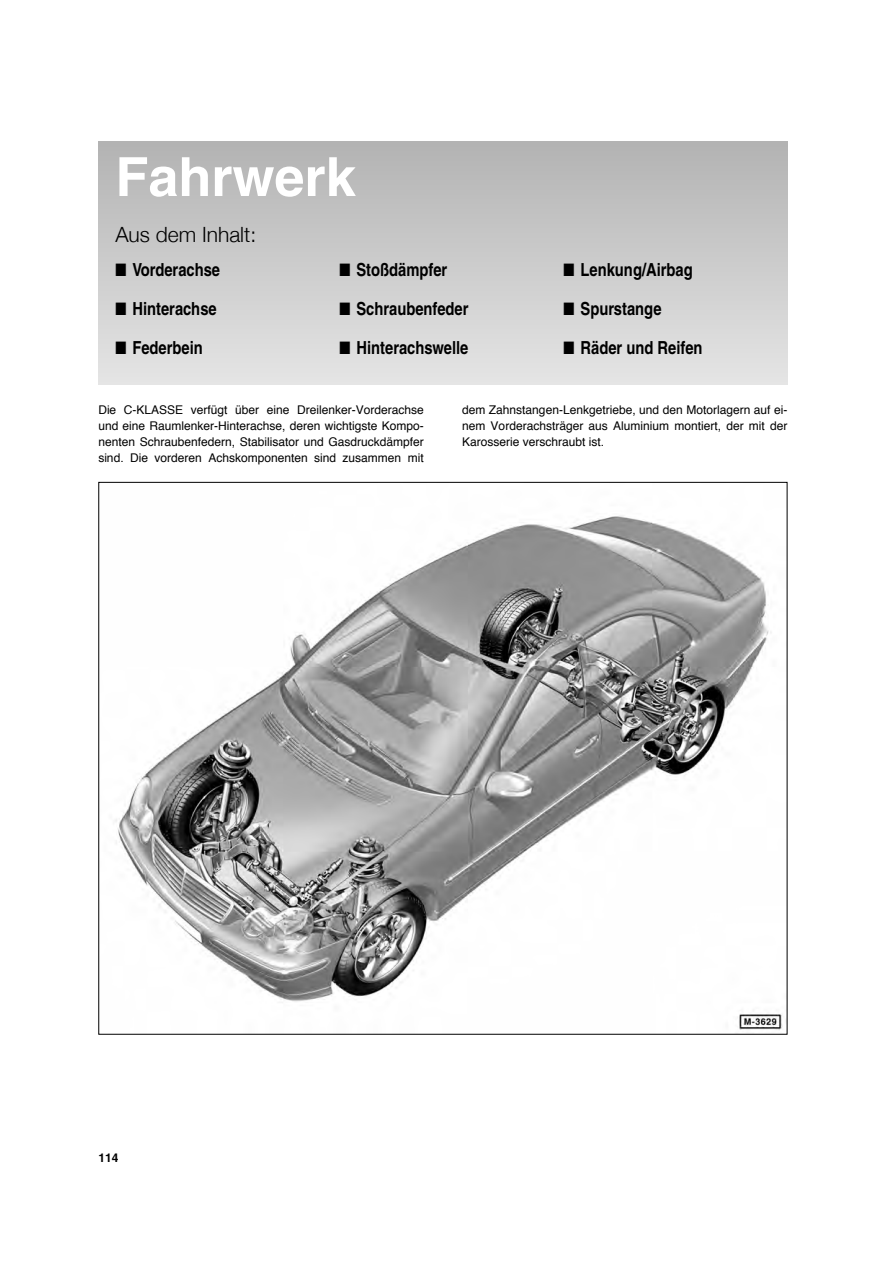
<style>
.page{position:relative;width:893px;height:1263px;background:#fff}
.page>*{position:absolute;margin:0;border:0;box-sizing:border-box;transform-origin:0 0}
.t1{font:700 54px "Helvetica";color:#fff}
.t2{font:300 21px "Helvetica Neue";color:#000}
.t3{font:700 condensed 18px "Helvetica";color:#000}
.t4{font:12px/15.9px "Helvetica";color:#000;text-align:justify}
.t5{font:700 12px "Helvetica";color:#000}
</style>
<div class="page">
<div style="left:98px;top:142px;width:689px;height:242px;background:linear-gradient(to bottom,#b3b3b3,#e5e5e5)"></div>
<img style="left:115px;top:516px;width:668px;height:514px">
<h1 class="t1" style="left:115px;top:157px;width:242px">Fahrwerk</h1>
<h2 class="t2" style="left:115px;top:222px;width:142px">Aus dem Inhalt:</h2>
<h3 class="t3" style="left:115px;top:263px;width:106px">■ Vorderachse</h3>
<h3 class="t3" style="left:115px;top:302px;width:103px">■ Hinterachse</h3>
<h3 class="t3" style="left:115px;top:341px;width:89px">■ Federbein</h3>
<h3 class="t3" style="left:339px;top:263px;width:109px">■ Stoßdämpfer</h3>
<h3 class="t3" style="left:339px;top:302px;width:131px">■ Schraubenfeder</h3>
<h3 class="t3" style="left:339px;top:341px;width:131px">■ Hinterachswelle</h3>
<h3 class="t3" style="left:563px;top:263px;width:131px">■ Lenkung/Airbag</h3>
<h3 class="t3" style="left:563px;top:302px;width:100px">■ Spurstange</h3>
<h3 class="t3" style="left:563px;top:341px;width:141px">■ Räder und Reifen</h3>
<p class="t4" style="left:98px;top:403px;width:327px">Die C-KLASSE verfügt über eine Dreilenker-Vorderachse und eine Raumlenker-Hinterachse, deren wichtigste Kompo&shy;nenten Schraubenfedern, Stabilisator und Gasdruckdämpfer sind. Die vorderen Achskomponenten sind zusammen mit</p>
<p class="t4" style="left:462px;top:403px;width:327px">dem Zahnstangen-Lenkgetriebe, und den Motorlagern auf ei&shy;nem Vorderachsträger aus Aluminium montiert, der mit der Karosserie verschraubt ist.</p>
<p class="t5" style="left:98px;top:1154px;width:22px">114</p>
</div>
